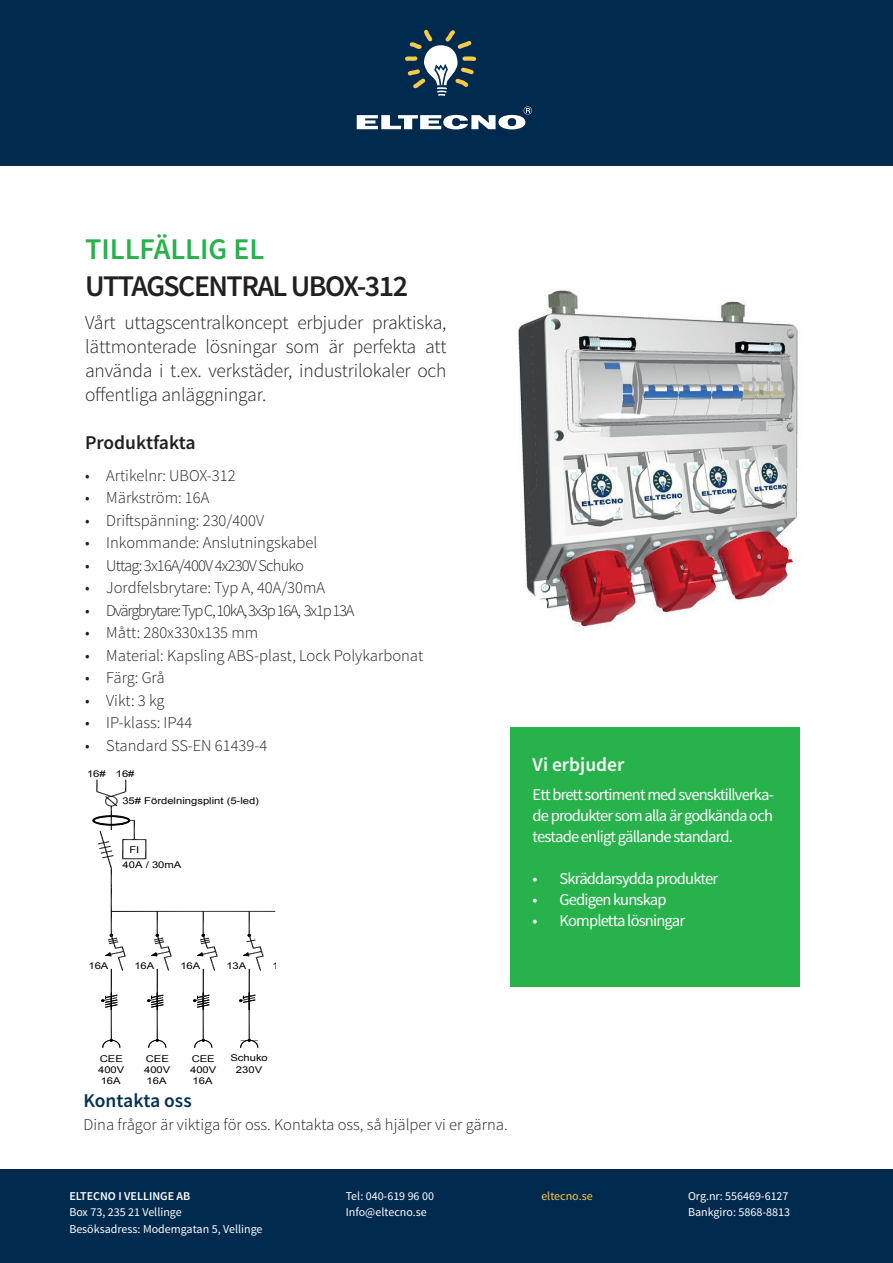
<style>
.page{position:relative;width:893px;height:1263px;background:#fff}
.page>*{position:absolute;margin:0;border:0;box-sizing:border-box;transform-origin:0 0}
.t1{font:600 30px "Source Sans Pro";letter-spacing:-.05em;color:#231f20}
.t2{font:600 30px "Source Sans Pro";color:#27b24b}
.t3{font:300 19.5px/24px "Source Sans Pro";letter-spacing:-.01em;color:#231f20;text-align:justify}
.t4{font:600 19.5px "Source Sans Pro";color:#231f20}
.t5{font:600 19.5px "Source Sans Pro";letter-spacing:-.005em;color:#063251}
.t6{font:600 19.5px "Source Sans Pro";color:#fff}
.t7{font:300 16.5px "Source Sans Pro";color:#231f20}
.t8{font:16.5px/21px "Source Sans Pro";letter-spacing:-.05em;color:#fff;text-align:justify}
.t9{font:300 16.5px "Source Sans Pro";letter-spacing:-.075em;color:#231f20}
.t10{font:300 16.5px "Source Sans Pro";letter-spacing:-.05em;color:#231f20}
.t11{font:12px/16.5px "Source Sans Pro";color:#fff}
.t12{font:600 12px "Source Sans Pro";color:#fff}
.t13{font:12px "Source Sans Pro";color:#f5cc4a}
.t14{font:9.3px/11.2px "Arial";color:#000001;scale:1.2 1}
</style>
<div class="page">
<div style="left:0;top:0;width:893px;height:166px;background:#00294e"></div>
<div style="left:0;top:1169px;width:893px;height:94px;background:#00294e"></div>
<img style="left:518px;top:290px;width:280px;height:338px">
<div style="left:510px;top:727px;width:289px;height:259px;background:#27b24b"></div>
<svg style="left:92px;top:780px;width:183px;height:268px"></svg>
<svg style="left:405px;top:30px;width:72px;height:66px"></svg>
<svg style="left:357px;top:106px;width:175px;height:23px"></svg>
<h1 class="t2" style="left:85px;top:230px;width:181px">TILLFÄLLIG EL</h1>
<h1 class="t1" style="left:85px;top:267px;width:325px">UTTAGSCENTRAL UBOX-312</h1>
<p class="t3" style="left:85px;top:311px;width:363px">Vårt uttagscentralkoncept erbjuder praktiska, lättmonterade lösningar som är perfekta att använda i t.ex. verkstäder, industrilokaler och offentliga anläggningar.</p>
<p class="t4" style="left:85px;top:430px;width:112px">Produktfakta</p>
<p class="t7" style="left:85px;top:465px;width:152px">• Artikelnr: UBOX-312</p>
<p class="t7" style="left:85px;top:488px;width:126px">• Märkström: 16A</p>
<p class="t7" style="left:85px;top:510px;width:181px">• Driftspänning: 230/400V</p>
<p class="t7" style="left:85px;top:533px;width:234px">• Inkommande: Anslutningskabel</p>
<p class="t10" style="left:85px;top:555px;width:221px">• Uttag: 3x16A/400V 4x230V Schuko</p>
<p class="t7" style="left:85px;top:578px;width:242px">• Jordfelsbrytare: Typ A, 40A/30mA</p>
<p class="t9" style="left:85px;top:600px;width:271px">• Dvärgbrytare: Typ C, 10kA, 3x3p 16A, 3x1p 13A</p>
<p class="t7" style="left:85px;top:623px;width:175px">• Mått: 280x330x135 mm</p>
<p class="t7" style="left:85px;top:645px;width:340px">• Material: Kapsling ABS-plast, Lock Polykarbonat</p>
<p class="t7" style="left:85px;top:668px;width:81px">• Färg: Grå</p>
<p class="t7" style="left:85px;top:690px;width:81px">• Vikt: 3 kg</p>
<p class="t7" style="left:85px;top:713px;width:109px">• IP-klass: IP44</p>
<p class="t7" style="left:85px;top:735px;width:184px">• Standard SS-EN 61439-4</p>
<p class="t14" style="left:87px;top:768px;width:41px">16# 16#</p>
<p class="t14" style="left:122px;top:795px;width:115px">35# Fördelningsplint (5-led)</p>
<p class="t14" style="left:129px;top:844px;width:10px">FI</p>
<p class="t14" style="left:123px;top:859px;width:50px">40A / 30mA</p>
<p class="t14" style="left:88px;top:960px;width:18px">16A</p>
<p class="t14" style="left:226px;top:960px;width:18px">13A</p>
<p class="t14" style="left:134px;top:960px;width:18px">16A</p>
<p class="t14" style="left:180px;top:960px;width:18px">16A</p>
<p class="t6" style="left:533px;top:752px;width:93px">Vi erbjuder</p>
<p class="t8" style="left:533px;top:784px;width:243px">Ett brett sortiment med svensktillverka&shy;de produkter som alla är godkända och testade enligt gällande standard.</p>
<p class="t8" style="left:533px;top:868px;width:187px">• Skräddarsydda produkter</p>
<p class="t8" style="left:533px;top:889px;width:136px">• Gedigen kunskap</p>
<p class="t8" style="left:533px;top:910px;width:154px">• Kompletta lösningar</p>
<p class="t14" style="left:98px;top:1053px;width:23px">CEE<br>400V<br>16A</p>
<p class="t14" style="left:144px;top:1053px;width:23px">CEE<br>400V<br>16A</p>
<p class="t14" style="left:190px;top:1053px;width:23px">CEE<br>400V<br>16A</p>
<p class="t14" style="left:230px;top:1053px;width:33px;text-align:center">Schuko<br>230V</p>
<p class="t5" style="left:84px;top:1088px;width:110px">Kontakta oss</p>
<p class="t7" style="left:84px;top:1114px;width:426px">Dina frågor är viktiga för oss. Kontakta oss, så hjälper vi er gärna.</p>
<p class="t12" style="left:69px;top:1188px;width:123px">ELTECNO I VELLINGE AB</p>
<p class="t11" style="left:69px;top:1204px;width:195px">Box 73, 235 21 Vellinge<br>Besöksadress: Modemgatan 5, Vellinge</p>
<p class="t11" style="left:346px;top:1188px;width:90px">Tel: 040-619 96 00<br>Info@eltecno.se</p>
<p class="t13" style="left:541px;top:1188px;width:53px">eltecno.se</p>
<p class="t11" style="left:688px;top:1188px;width:103px">Org.nr: 556469-6127<br>Bankgiro: 5868-8813</p>
</div>
